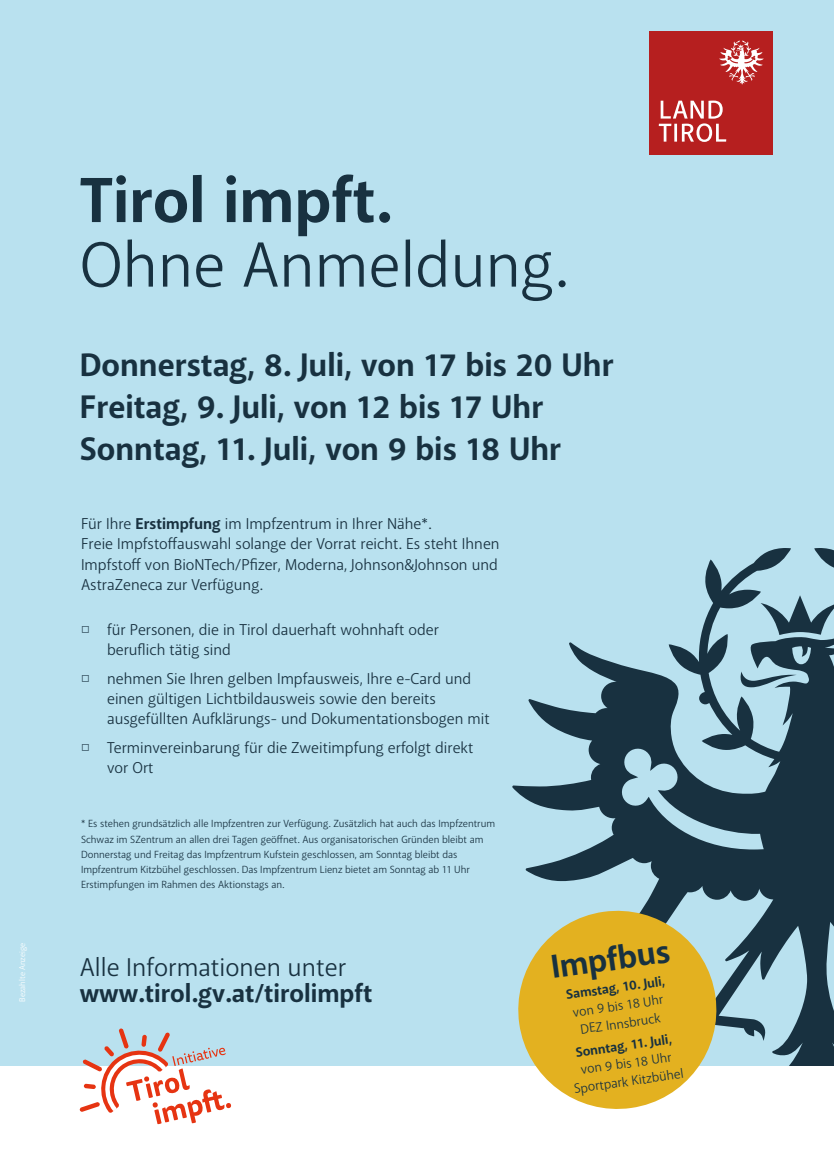
<style>
.page{position:relative;width:834px;height:1149px;background:#fff}
.page>*{position:absolute;margin:0;border:0;box-sizing:border-box;transform-origin:0 0}
.t1{font:64.5px "Akagi Pro";color:#183140}
.t2{font:700 64.5px "Akagi Pro";color:#183140}
.t3{font:700 33.45px "Akagi Pro";color:#183140}
.t4{font:700 33px/42px "Akagi Pro";color:#183140}
.t5{font:700 26.1px "Akagi Pro";color:#183140}
.t6{font:26.1px "Akagi Pro";color:#183140}
.t7{font:15.9px/20.2px "Akagi Pro";color:#183140}
.t8{font:13.5px/18px "Akagi Pro";color:#183140;text-align:center}
.t9{font:700 13.5px "Akagi Pro";color:#183140}
.t10{font:10.5px/15px "Akagi Pro";color:#183140}
.t11{font:8.4px "Akagi Pro";color:#fff}
.s1{font-weight:700}
</style>
<div class="page">
<div style="left:0;top:0;width:833px;height:1118px;background:#b9e1ef"></div>
<svg style="left:512px;top:548px;width:321px;height:517px"></svg>
<div style="left:0;top:1065px;width:833px;height:83px;background:#fff"></div>
<svg style="left:80px;top:1028px;width:151px;height:95px"></svg>
<div style="left:648px;top:31px;width:124px;height:123px;background:#b61f1f"></div>
<svg style="left:719px;top:41px;width:44px;height:43px"></svg>
<svg style="left:658px;top:100px;width:68px;height:42px"></svg>
<svg style="left:511px;top:903px;width:211px;height:206px;fill:#e3b120"></svg>
<p class="t11" style="left:17px;top:1001px;width:61px;rotate:-90deg">Bezahlte Anzeige</p>
<h1 class="t2" style="left:80px;top:161px;width:313px">Tirol impft.</h1>
<h1 class="t1" style="left:80px;top:225px;width:489px">Ohne Anmeldung.</h1>
<h3 class="t4" style="left:80px;top:344px;width:535px">Donnerstag, 8. Juli, von 17 bis 20 Uhr<br>Freitag, 9. Juli, von 12 bis 17 Uhr<br>Sonntag, 11. Juli, von 9 bis 18 Uhr</h3>
<p class="t7" style="left:81px;top:513px;width:420px">Für Ihre <span class="s1">Erstimpfung</span> im Impfzentrum in Ihrer Nähe*.<br>Freie Impfstoffauswahl solange der Vorrat reicht. Es steht Ihnen Impfstoff von BioNTech/Pfizer, Moderna, Johnson&amp;Johnson und AstraZeneca zur Verfügung.</p>
<p class="t7" style="left:107px;top:619px;width:333px;text-indent:-26px">□ für Personen, die in Tirol dauerhaft wohnhaft oder beruflich tätig sind</p>
<p class="t7" style="left:107px;top:668px;width:384px;text-indent:-26px">□ nehmen Sie Ihren gelben Impfausweis, Ihre e-Card und einen gültigen Lichtbildausweis sowie den bereits ausgefüllten Aufklärungs- und Dokumentationsbogen mit</p>
<p class="t7" style="left:107px;top:737px;width:367px;text-indent:-26px">□ Terminvereinbarung für die Zweitimpfung erfolgt direkt vor Ort</p>
<p class="t10" style="left:81px;top:816px;width:415px">* Es stehen grundsätzlich alle Impfzentren zur Verfügung. Zusätzlich hat auch das Impfzentrum Schwaz im SZentrum an allen drei Tagen geöffnet. Aus organisatorischen Gründen bleibt am Donnerstag und Freitag das Impfzentrum Kufstein geschlossen, am Sonntag bleibt das Impfzentrum Kitzbühel geschlossen. Das Impfzentrum Lienz bietet am Sonntag ab 11 Uhr Erstimpfungen im Rahmen des Aktionstags an.</p>
<h3 class="t6" style="left:80px;top:950px;width:268px">Alle Informationen unter</h3>
<h3 class="t5" style="left:80px;top:976px;width:294px">www.tirol.gv.at/tirolimpft</h3>
<h2 class="t3" style="left:548px;top:946px;width:121px;rotate:-8deg">Impfbus</h2>
<p class="t9" style="left:565px;top:986px;width:101px;rotate:-8deg">Samstag, 10. Juli,</p>
<p class="t8" style="left:571px;top:1002px;width:93px;rotate:-8deg">von 9 bis 18 Uhr<br>DEZ Innsbruck</p>
<p class="t9" style="left:574px;top:1043px;width:98px;rotate:-8deg">Sonntag, 11. Juli,</p>
<p class="t8" style="left:570px;top:1061px;width:112px;rotate:-8deg">von 9 bis 18 Uhr<br>Sportpark Kitzbühel</p>
</div>
